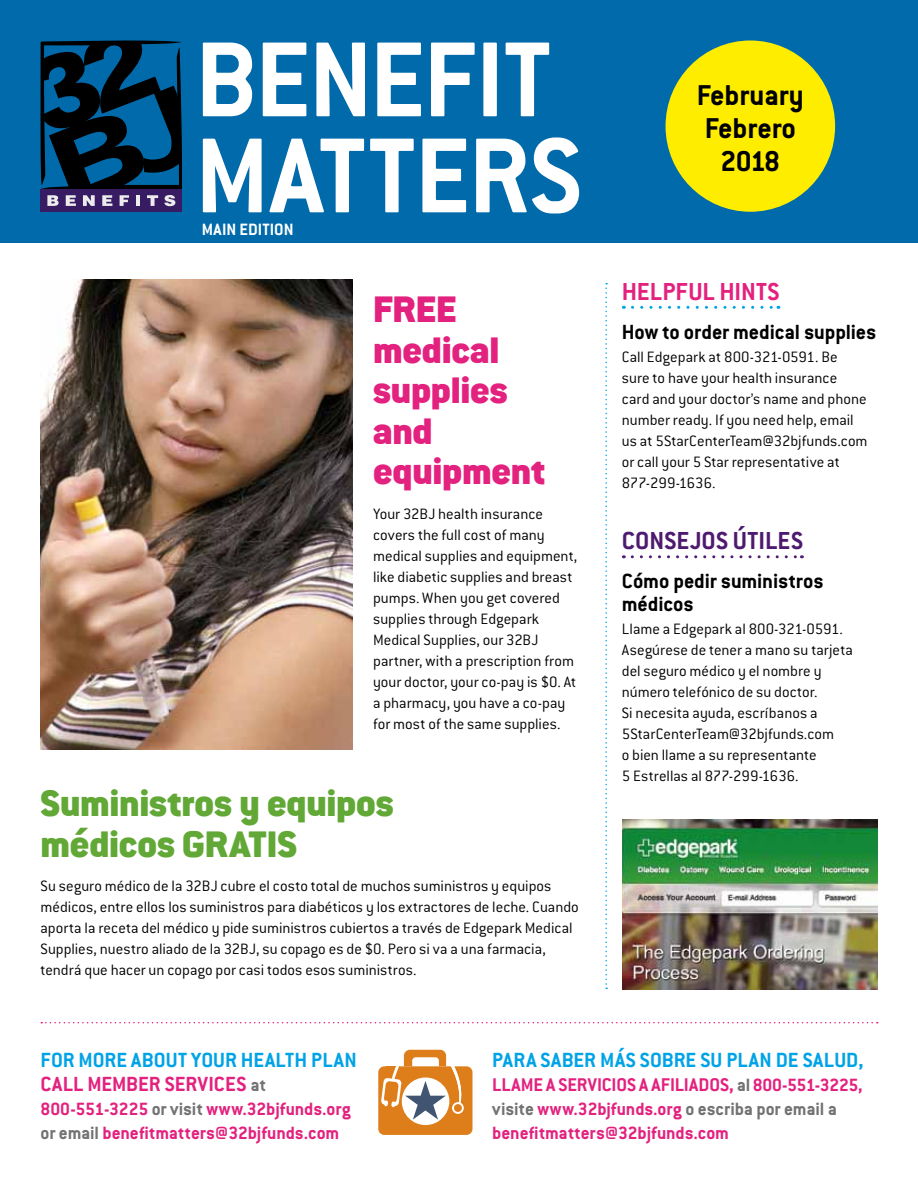
<style>
.page{position:relative;width:918px;height:1188px;background:#fff}
.page>*{position:absolute;margin:0;border:0;box-sizing:border-box;transform-origin:0 0}
.t1{font:700 117px/96px "Conduit ITC";letter-spacing:-.015em;color:#fff}
.t2{font:900 40.5px/40.5px "Conduit ITC Std";letter-spacing:-.005em;color:#62a836}
.t3{font:900 40.5px/40.5px "Conduit ITC Std";letter-spacing:-.005em;color:#e3217e}
.t4{font:700 31.5px/33px "Conduit ITC";color:#000;text-align:center}
.t5{font:700 27px "Conduit ITC";letter-spacing:.015em;color:#4e1a6f}
.t6{font:700 27px "Conduit ITC";letter-spacing:.01em;color:#e3217e}
.t7{font:700 22.5px "Conduit ITC";letter-spacing:.005em;color:#00a3e6}
.t8{font:700 22.5px/22.5px "Conduit ITC";letter-spacing:-.005em;color:#000}
.t9{font:700 22.5px "Conduit ITC";letter-spacing:.01em;color:#e3217e}
.t10{font:700 20.25px "Conduit ITC";letter-spacing:.005em;color:#e3217e}
.t11{font:700 19.5px/24px "Conduit ITC";letter-spacing:-.005em;color:#e3217e}
.t12{font:700 18px "Conduit ITC";color:#fff}
.t13{font:300 16.5px/21px "Conduit ITC";color:#000}
.s1{font-size:19.5px;color:#727273}
.s2{color:#727273}
.s3{font-size:19.5px}
</style>
<div class="page">
<svg style="left:605px;top:283px;width:2px;height:706px"></svg>
<div style="left:0;top:0;width:918px;height:243px;background:#006aab"></div>
<svg style="left:40px;top:40px;width:142px;height:149px"></svg>
<div style="left:40px;top:189px;width:142px;height:23px;background:#381c63"></div>
<svg style="left:47px;top:195px;width:12px;height:11px"></svg>
<svg style="left:66px;top:195px;width:10px;height:11px"></svg>
<svg style="left:83px;top:195px;width:12px;height:11px"></svg>
<svg style="left:102px;top:195px;width:10px;height:11px"></svg>
<svg style="left:120px;top:195px;width:9px;height:11px"></svg>
<hr style="left:136px;top:195px;width:4px;height:11px;background:#ececec">
<svg style="left:147px;top:195px;width:11px;height:11px"></svg>
<svg style="left:164px;top:195px;width:11px;height:11px"></svg>
<div style="left:666px;top:40px;width:169px;height:172px;background:#ffed00;border-radius:50%"></div>
<svg style="left:41px;top:1022px;width:837px;height:1px"></svg>
<svg style="left:632px;top:306px;width:147px;height:3px"></svg>
<svg style="left:632px;top:555px;width:170px;height:3px"></svg>
<img style="left:622px;top:820px;width:256px;height:169px">
<svg style="left:378px;top:1050px;width:94px;height:85px"></svg>
<img style="left:40px;top:280px;width:313px;height:470px">
<h1 class="t1" style="left:195px;top:30px;width:388px">BENEFIT<br>MATTERS</h1>
<p class="t12" style="left:202px;top:219px;width:91px">Main edition</p>
<h2 class="t3" style="left:373px;top:288px;width:174px">FREE medical supplies and equipment</h2>
<p class="t13" style="left:373px;top:503px;width:206px">Your 32BJ health insurance covers the full cost of many medical supplies and equipment, like diabetic supplies and breast pumps. When you get covered supplies through Edgepark<br>Medical Supplies, our 32BJ partner, with a prescription from your doctor, your co-pay is $0. At a pharmacy, you have a co-pay for most of the same supplies.</p>
<h2 class="t2" style="left:40px;top:782px;width:355px">Suministros y equipos médicos GRATIS</h2>
<p class="t13" style="left:40px;top:875px;width:540px">Su seguro médico de la 32BJ cubre el costo total de muchos suministros y equipos médicos, entre ellos los suministros para diabéticos y los extractores de leche. Cuando aporta la receta del médico y pide suministros cubiertos a través de Edgepark Medical Supplies, nuestro aliado de la 32BJ, su copago es de $0. Pero si va a una farmacia, tendrá que hacer un copago por casi todos esos suministros.</p>
<h3 class="t4" style="left:697px;top:79px;width:109px">February<br>Febrero<br>2018</h3>
<h3 class="t6" style="left:622px;top:276px;width:125px">Helpful hints</h3>
<h3 class="t8" style="left:622px;top:320px;width:256px">How to order medical supplies</h3>
<p class="t13" style="left:622px;top:347px;width:247px">Call Edgepark at 800-321-0591. Be sure to have your health insurance card and your doctor’s name and phone number ready. If you need help, email us at 5StarCenterTeam@32bjfunds.com or call your 5 Star representative at 877-299-1636.</p>
<h3 class="t5" style="left:622px;top:525px;width:169px">Consejos úti les</h3>
<h3 class="t8" style="left:622px;top:569px;width:203px">Cómo pedir suministros médicos</h3>
<p class="t13" style="left:622px;top:619px;width:233px">Llame a Edgepark al 800-321-0591.<br>Asegúrese de tener a mano su tarjeta del seguro médico y el nombre y número telefónico de su doctor.<br>Si necesita ayuda, escríbanos a<br>5StarCenterTeam@32bjfunds.com<br>o bien llame a su representante<br>5 Estrellas al 877-299-1636.</p>
<h3 class="t7" style="left:40px;top:1047px;width:306px">For more about your health plan</h3>
<h3 class="t9" style="left:40px;top:1071px;width:74px">call Member</h3>
<h3 class="t9" style="left:165px;top:1071px;width:103px">Services <span class="s1">at</span></h3>
<p class="t11" style="left:40px;top:1096px;width:312px">800-551-3225 <span class="s2">or visit</span> www.32bjfunds.org <span class="s2">or email</span> benefitmatters@32bjfunds.com</p>
<h3 class="t7" style="left:492px;top:1047px;width:12px">Para</h3>
<h3 class="t7" style="left:540px;top:1047px;width:12px">saber</h3>
<h3 class="t7" style="left:600px;top:1047px;width:265px">más sobre su plan de salud,</h3>
<p class="t10" style="left:492px;top:1073px;width:372px">llame a Servicios a Afiliados, <span class="s1">al</span> <span class="s3">800-551-3225,</span></p>
<p class="t11" style="left:492px;top:1096px;width:346px"><span class="s2">visite</span> www.32bjfunds.org <span class="s2">o escriba por email a </span>benefitmatters@32bjfunds.com</p>
</div>
